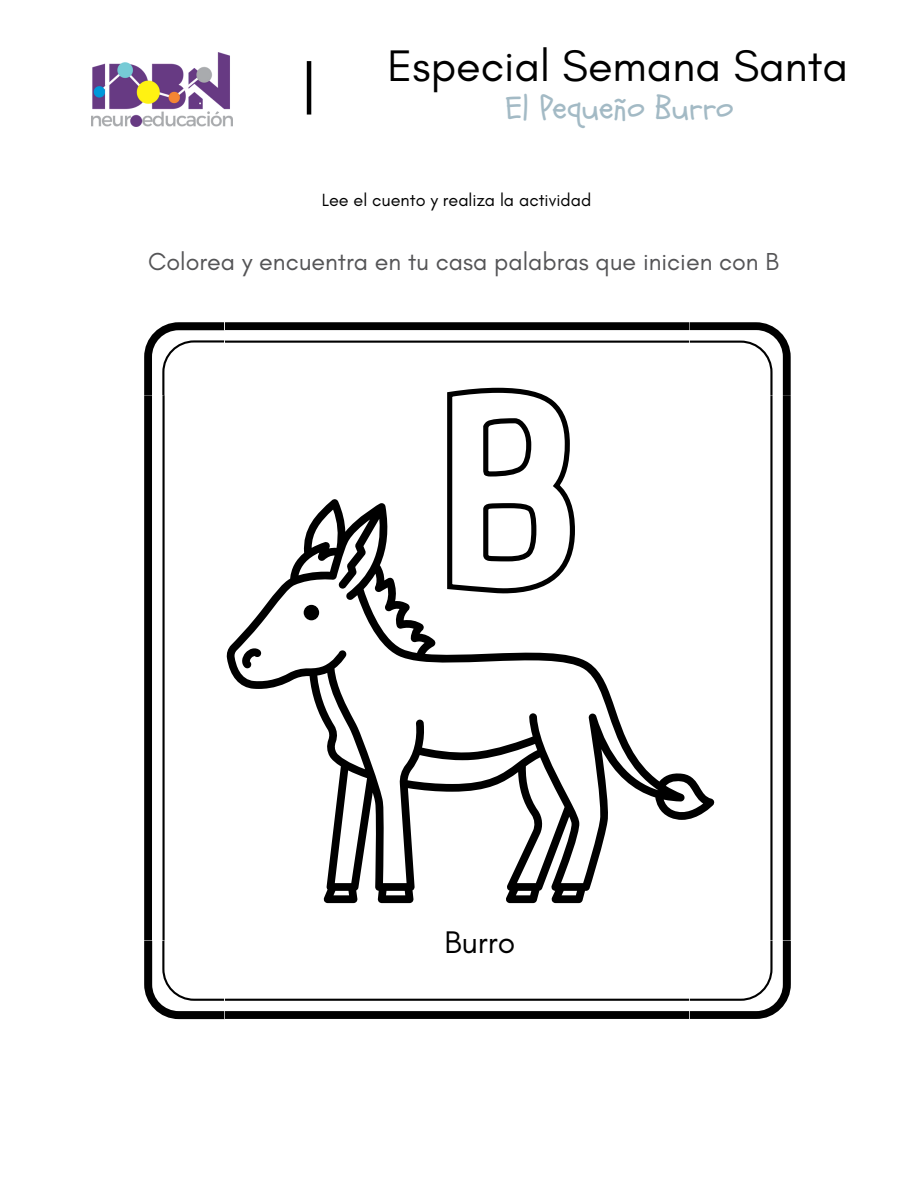
<style>
.page{position:relative;width:918px;height:1188px;background:#fff}
.page>*{position:absolute;margin:0;border:0;box-sizing:border-box;transform-origin:0 0}
.t1{font:45px "Glacial Indifference";color:#000}
.t2{font:33px "Schoolbell";color:#a3bac5}
.t3{font:31.8px "Glacial Indifference";color:#000}
.t4{font:25.05px "Glacial Indifference";color:#545456}
.t5{font:18px "Glacial Indifference";color:#000}
</style>
<div class="page">
<svg style="left:144px;top:322px;width:647px;height:697px"></svg>
<svg style="left:226px;top:499px;width:488px;height:404px"></svg>
<svg style="left:242px;top:648px;width:20px;height:20px"></svg>
<svg style="left:445px;top:385px;width:133px;height:211px"></svg>
<img style="left:91px;top:52px;width:142px;height:74px">
<hr style="left:307px;top:61px;width:4px;height:54px;background:#000">
<p class="t1" style="left:388px;top:38px;width:462px">Especial Semana Santa</p>
<h3 class="t2" style="left:506px;top:86px;width:229px">El Pequeño Burro</h3>
<p class="t5" style="left:322px;top:188px;width:271px">Lee el cuento y realiza la actividad</p>
<p class="t4" style="left:148px;top:247px;width:632px">Colorea y encuentra en tu casa palabras que inicien con B</p>
<p class="t3" style="left:444px;top:922px;width:72px">Burro</p>
</div>
